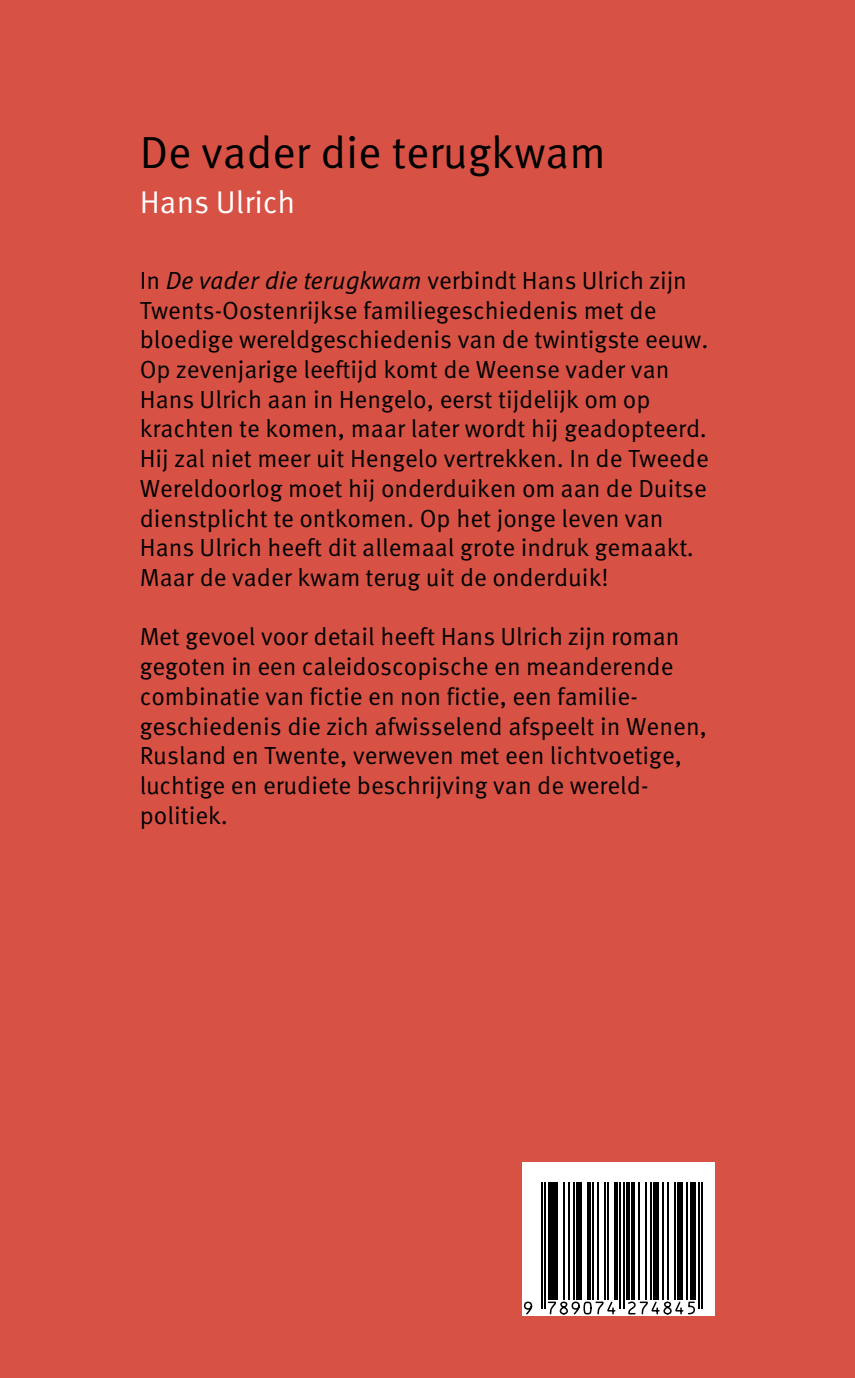
<style>
.page{position:relative;width:855px;height:1378px;background:#d75144}
.page>*{position:absolute;margin:0;border:0;box-sizing:border-box;transform-origin:0 0}
.t1{font:45px "FF Meta Pro";color:#000}
.t2{font:31.5px "FF Meta Pro";color:#fff}
.t3{font:24.75px/29.7px "FF Meta Pro";color:#000}
.s1{font-style:italic}
</style>
<div class="page">
<svg style="left:522px;top:1182px;width:192px;height:133px;background:#d5d5d5"></svg>
<hr style="left:541px;top:1182px;width:2px;height:126px;background:#000">
<hr style="left:544px;top:1182px;width:2px;height:126px;background:#000">
<div style="left:548px;top:1182px;width:5px;height:117px;background:#000"></div>
<hr style="left:555px;top:1182px;width:3px;height:117px;background:#000">
<hr style="left:563px;top:1182px;width:2px;height:117px;background:#000">
<hr style="left:568px;top:1182px;width:2px;height:117px;background:#000">
<hr style="left:573px;top:1182px;width:2px;height:117px;background:#000">
<div style="left:577px;top:1182px;width:5px;height:117px;background:#000"></div>
<hr style="left:587px;top:1182px;width:3px;height:117px;background:#000">
<hr style="left:592px;top:1182px;width:2px;height:117px;background:#000">
<hr style="left:597px;top:1182px;width:2px;height:117px;background:#000">
<hr style="left:604px;top:1182px;width:2px;height:117px;background:#000">
<hr style="left:607px;top:1182px;width:2px;height:117px;background:#000">
<hr style="left:614px;top:1182px;width:3px;height:117px;background:#000">
<hr style="left:619px;top:1182px;width:2px;height:126px;background:#000">
<hr style="left:623px;top:1182px;width:1px;height:126px;background:#000">
<hr style="left:626px;top:1182px;width:3px;height:117px;background:#000">
<hr style="left:631px;top:1182px;width:3px;height:117px;background:#000">
<hr style="left:638px;top:1182px;width:2px;height:117px;background:#000">
<hr style="left:645px;top:1182px;width:1px;height:117px;background:#000">
<hr style="left:650px;top:1182px;width:1px;height:117px;background:#000">
<div style="left:653px;top:1182px;width:5px;height:117px;background:#000"></div>
<hr style="left:662px;top:1182px;width:1px;height:117px;background:#000">
<hr style="left:667px;top:1182px;width:1px;height:117px;background:#000">
<hr style="left:674px;top:1182px;width:1px;height:117px;background:#000">
<div style="left:677px;top:1182px;width:5px;height:117px;background:#000"></div>
<hr style="left:685px;top:1182px;width:2px;height:117px;background:#000">
<div style="left:691px;top:1182px;width:5px;height:117px;background:#000"></div>
<hr style="left:697px;top:1182px;width:2px;height:126px;background:#000">
<hr style="left:701px;top:1182px;width:1px;height:126px;background:#000">
<svg style="left:523px;top:1300px;width:173px;height:15px;background:#c5c5c5"></svg>
<div style="left:522px;top:1163px;width:192px;height:19px;background:#fff"></div>
<h1 class="t1" style="left:140px;top:119px;width:468px">De vader die terugkwam</h1>
<p class="t2" style="left:140px;top:179px;width:157px">Hans Ulrich</p>
<p class="t3" style="left:140px;top:264px;width:570px">In <span class="s1">De vader die terugkwam</span> verbindt Hans Ulrich zijn Twents-Oostenrijkse familiegeschiedenis met de bloedige wereldgeschiedenis van de twintigste eeuw.<br>Op zevenjarige leeftijd komt de Weense vader van Hans Ulrich aan in Hengelo, eerst tijdelijk om op krachten te komen, maar later wordt hij geadopteerd.<br>Hij zal niet meer uit Hengelo vertrekken. In de Tweede Wereldoorlog moet hij onderduiken om aan de Duitse dienstplicht te ontkomen. Op het jonge leven van Hans Ulrich heeft dit allemaal grote indruk gemaakt.<br>Maar de vader kwam terug uit de onderduik!</p>
<p class="t3" style="left:140px;top:620px;width:568px">Met gevoel voor detail heeft Hans Ulrich zijn roman gegoten in een caleidoscopische en meanderende combinatie van fictie en non fictie, een familie&shy;geschiedenis die zich afwisselend afspeelt in Wenen, Rusland en Twente, verweven met een lichtvoetige, luchtige en erudiete beschrijving van de wereld&shy;politiek.</p>
</div>
